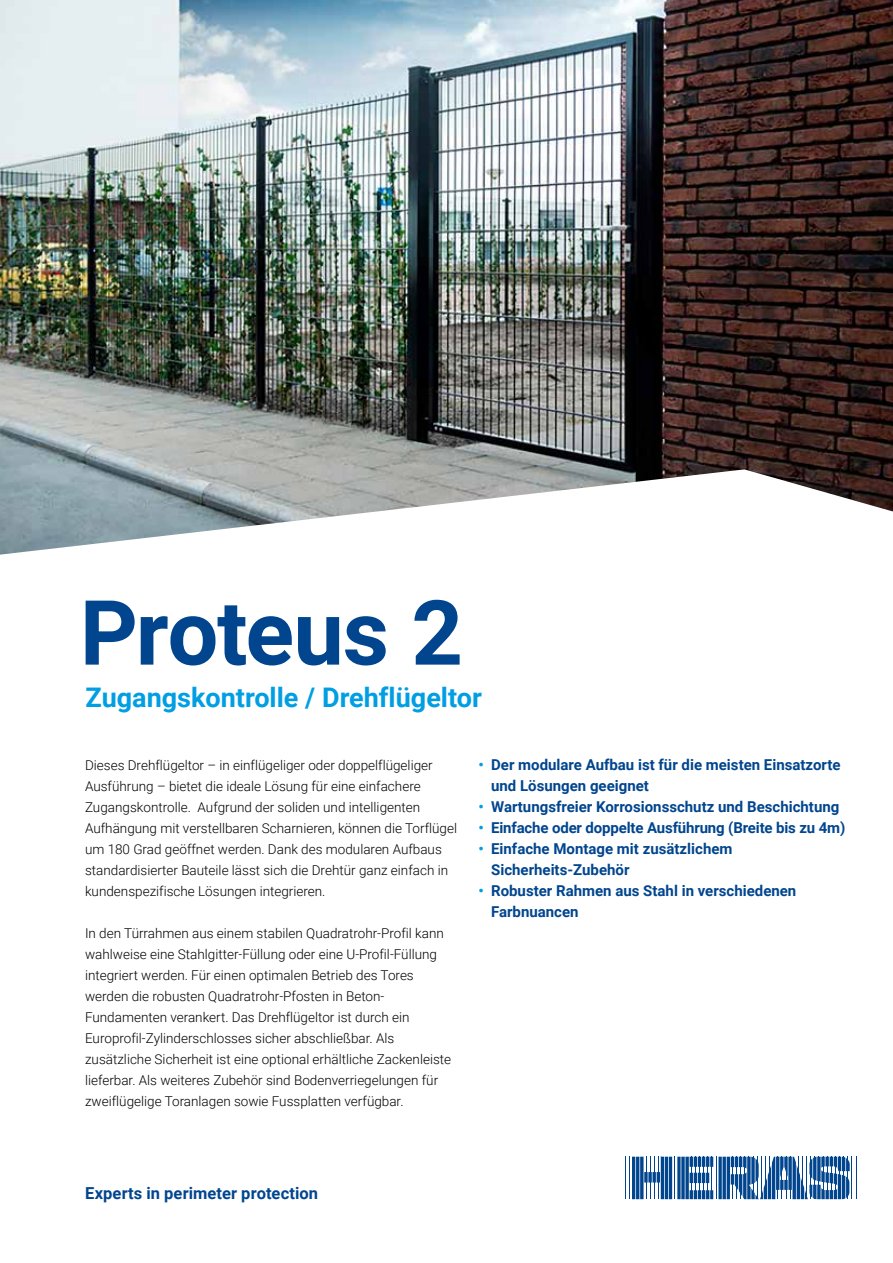
<style>
.page{position:relative;width:893px;height:1263px;background:#fff}
.page>*{position:absolute;margin:0;border:0;box-sizing:border-box;transform-origin:0 0}
.t1{font:700 90px "Roboto";letter-spacing:-.015em;color:#00458e}
.t2{font:700 27px "Roboto";color:#009ee3}
.t3{font:700 16.5px "Roboto";letter-spacing:.005em;color:#00458e}
.t4{font:700 15px/21px "Roboto";color:#00458e}
.t5{font:300 13.5px/21px "Roboto";color:#000}
.s1{color:#009ee3}
</style>
<div class="page">
<img style="left:0;top:0;width:893px;height:555px">
<hr style="left:625px;top:1157px;width:1px;height:42px;background:#00458e">
<hr style="left:629px;top:1157px;width:1px;height:42px;background:#00458e">
<hr style="left:646px;top:1157px;width:1px;height:42px;background:#00458e">
<hr style="left:650px;top:1157px;width:1px;height:42px;background:#00458e">
<hr style="left:654px;top:1157px;width:1px;height:42px;background:#00458e">
<hr style="left:658px;top:1157px;width:1px;height:42px;background:#00458e">
<hr style="left:674px;top:1157px;width:1px;height:42px;background:#00458e">
<hr style="left:852px;top:1157px;width:1px;height:42px;background:#00458e">
<hr style="left:856px;top:1157px;width:1px;height:42px;background:#00458e">
<hr style="left:669px;top:1157px;width:3px;height:42px;background:#00458e">
<hr style="left:665px;top:1157px;width:3px;height:42px;background:#00458e">
<hr style="left:661px;top:1157px;width:3px;height:42px;background:#00458e">
<hr style="left:640px;top:1157px;width:3px;height:42px;background:#00458e">
<hr style="left:636px;top:1157px;width:3px;height:42px;background:#00458e">
<hr style="left:632px;top:1157px;width:3px;height:42px;background:#00458e">
<svg style="left:657px;top:1172px;width:3px;height:10px"></svg>
<svg style="left:652px;top:1172px;width:4px;height:10px"></svg>
<svg style="left:648px;top:1172px;width:4px;height:10px"></svg>
<svg style="left:644px;top:1172px;width:4px;height:10px"></svg>
<svg style="left:685px;top:1157px;width:4px;height:42px"></svg>
<svg style="left:681px;top:1157px;width:4px;height:42px"></svg>
<svg style="left:677px;top:1157px;width:4px;height:42px"></svg>
<svg style="left:690px;top:1157px;width:160px;height:42px"></svg>
<h1 class="t1" style="left:80px;top:569px;width:385px">Proteus 2</h1>
<h2 class="t2" style="left:86px;top:679px;width:398px">Zugangskontrolle / Drehflügeltor</h2>
<p class="t5" style="left:85px;top:754px;width:374px">Dieses Drehflügeltor – in einflügeliger oder doppelflügeliger Ausführung – bietet die ideale Lösung für eine einfachere Zugangskontrolle. Aufgrund der soliden und intelligenten Aufhängung mit verstellbaren Scharnieren, können die Torflügel um 180 Grad geöffnet werden. Dank des modularen Aufbaus standardisierter Bauteile lässt sich die Drehtür ganz einfach in kundenspezifische Lösungen integrieren.</p>
<p class="t5" style="left:85px;top:922px;width:368px">In den Türrahmen aus einem stabilen Quadratrohr-Profil kann wahlweise eine Stahlgitter-Füllung oder eine U-Profil-Füllung integriert werden. Für einen optimalen Betrieb des Tores werden die robusten Quadratrohr-Pfosten in Beton-Fundamenten verankert. Das Drehflügeltor ist durch ein Europrofil-Zylinderschlosses sicher abschließbar. Als zusätzliche Sicherheit ist eine optional erhältliche Zackenleiste lieferbar. Als weiteres Zubehör sind Bodenverriegelungen für zweiflügelige Toranlagen sowie Fussplatten verfügbar.</p>
<p class="t4" style="left:491px;top:753px;width:351px;text-indent:-13px"><span class="s1">•</span> Der modulare Aufbau ist für die meisten Einsatzorte und Lösungen geeignet</p>
<p class="t4" style="left:478px;top:795px;width:362px"><span class="s1">•</span> Wartungsfreier Korrosionsschutz und Beschichtung</p>
<p class="t4" style="left:478px;top:816px;width:368px"><span class="s1">•</span> Einfache oder doppelte Ausführung (Breite bis zu 4m)</p>
<p class="t4" style="left:491px;top:837px;width:243px;text-indent:-13px"><span class="s1">•</span> Einfache Montage mit zusätzlichem<br>Sicherheits-Zubehör</p>
<p class="t4" style="left:491px;top:879px;width:307px;text-indent:-13px"><span class="s1">•</span> Robuster Rahmen aus Stahl in verschiedenen<br>Farbnuancen</p>
<p class="t3" style="left:85px;top:1181px;width:235px">Experts in perimeter protection</p>
</div>
